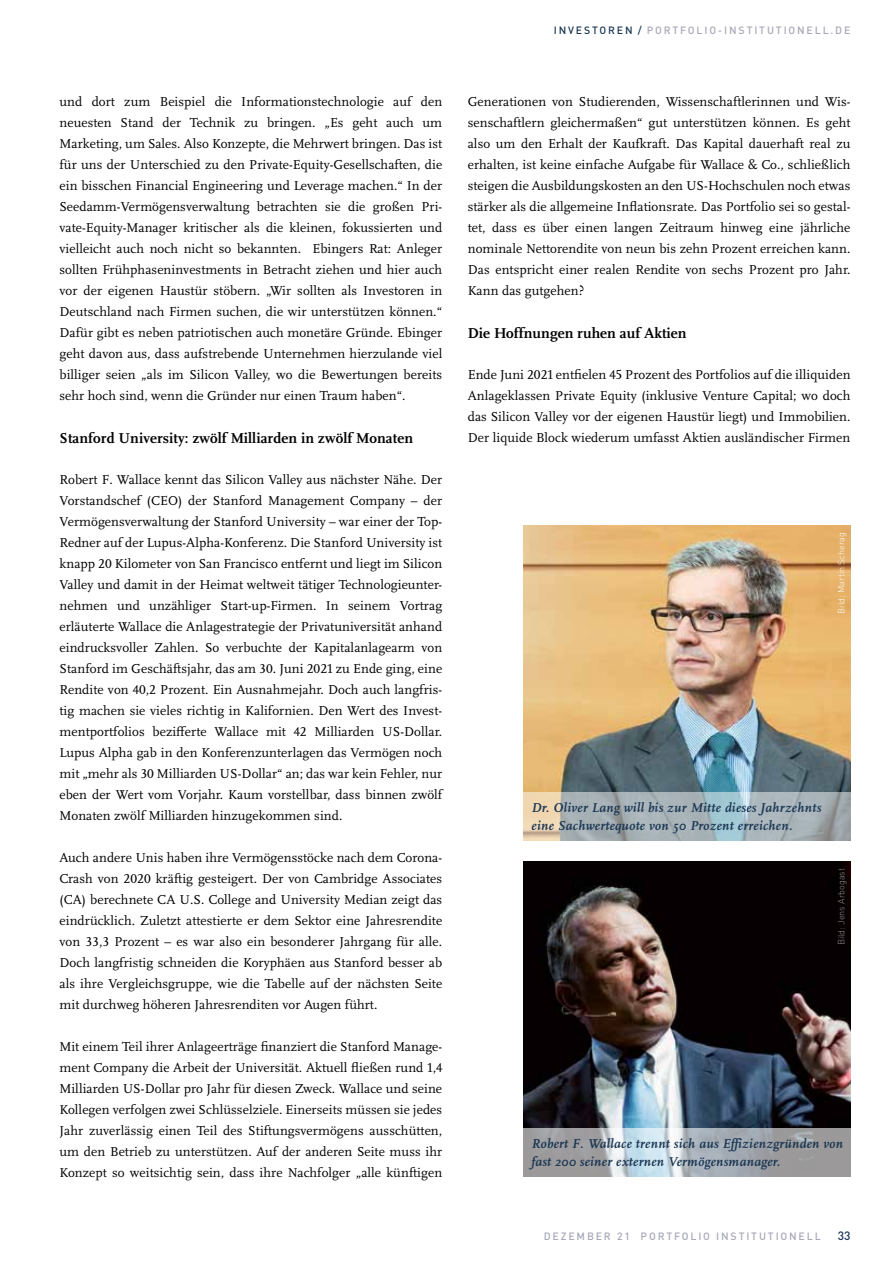
<style>
.page{position:relative;width:893px;height:1263px;background:#fff}
.page>*{position:absolute;margin:0;border:0;box-sizing:border-box;transform-origin:0 0}
.t1{font:700 15px "Scala OT";letter-spacing:.005em;color:#000}
.t2{font:13.5px/21px "Scala OT";letter-spacing:.005em;color:#000;text-align:justify}
.t3{font:italic 700 13.5px/18px "Scala OT";letter-spacing:.025em;color:#1c3854}
.t4{font:500 12px "DINOT";color:#1c3854}
.t5{font:500 10.5px "DINOT";letter-spacing:.175em;color:#a8a8b8}
.t6{font:300 9px "DINOT";color:#fff}
.t7{font:300 9px "DINOT";color:#949290}
.s1{color:#1c3854}
</style>
<div class="page">
<img style="left:523px;top:862px;width:327px;height:266px">
<img style="left:523px;top:526px;width:327px;height:266px">
<svg style="left:523px;top:1128px;width:327px;height:49px;background:#abb0b4"></svg>
<svg style="left:523px;top:792px;width:327px;height:49px;background:#adb6b7"></svg>
<p class="t5" style="left:554px;top:23px;width:298px"><span class="s1">INVESTOREN /</span> PORTFOLIO-INSTITUTIONELL.DE</p>
<p class="t2" style="left:60px;top:91px;width:384px">und dort zum Beispiel die Informationstechnologie auf den neuesten Stand der Technik zu bringen. „Es geht auch um Marketing, um Sales. Also Konzepte, die Mehrwert bringen. Das ist für uns der Unterschied zu den Private-Equity-Gesellschaften, die ein bisschen Financial Engineering und Leverage machen.“ In der Seedamm-Vermögensverwaltung betrachten sie die großen Pri&shy;vate-Equity-Manager kritischer als die kleinen, fokussierten und vielleicht auch noch nicht so bekannten. Ebingers Rat: Anleger sollten Frühphaseninvestments in Betracht ziehen und hier auch vor der eigenen Haustür stöbern. „Wir sollten als Investoren in Deutschland nach Firmen suchen, die wir unterstützen können.“ Dafür gibt es neben patriotischen auch monetäre Gründe. Ebinger geht davon aus, dass aufstrebende Unternehmen hierzulande viel billiger seien „als im Silicon Valley, wo die Bewertungen bereits sehr hoch sind, wenn die Gründer nur einen Traum haben“.</p>
<p class="t1" style="left:60px;top:430px;width:355px">Stanford University: zwölf Milliarden in zwölf Monaten</p>
<p class="t2" style="left:60px;top:469px;width:384px">Robert F. Wallace kennt das Silicon Valley aus nächster Nähe. Der Vorstandschef (CEO) der Stanford Management Company – der Vermögensverwaltung der Stanford University – war einer der Top-Redner auf der Lupus-Alpha-Konferenz. Die Stanford University ist knapp 20 Kilometer von San Francisco entfernt und liegt im Silicon Valley und damit in der Heimat weltweit tätiger Technologieunter&shy;nehmen und unzähliger Start-up-Firmen. In seinem Vortrag erläuterte Wallace die Anlagestrategie der Privatuniversität anhand eindrucksvoller Zahlen. So verbuchte der Kapitalanlagearm von Stanford im Geschäftsjahr, das am 30. Juni 2021 zu Ende ging, eine Rendite von 40,2 Prozent. Ein Ausnahmejahr. Doch auch langfris&shy;tig machen sie vieles richtig in Kalifornien. Den Wert des Invest&shy;mentportfolios bezifferte Wallace mit 42 Milliarden US-Dollar.<br>Lupus Alpha gab in den Konferenzunterlagen das Vermögen noch mit „mehr als 30 Milliarden US-Dollar“ an; das war kein Fehler, nur eben der Wert vom Vorjahr. Kaum vorstellbar, dass binnen zwölf Monaten zwölf Milliarden hinzugekommen sind.</p>
<p class="t2" style="left:60px;top:847px;width:384px">Auch andere Unis haben ihre Vermögensstöcke nach dem Corona-Crash von 2020 kräftig gesteigert. Der von Cambridge Associates (CA) berechnete CA U.S. College and University Median zeigt das eindrücklich. Zuletzt attestierte er dem Sektor eine Jahresrendite von 33,3 Prozent – es war also ein besonderer Jahrgang für alle.<br>Doch langfristig schneiden die Koryphäen aus Stanford besser ab als ihre Vergleichsgruppe, wie die Tabelle auf der nächsten Seite mit durchweg höheren Jahresrenditen vor Augen führt.</p>
<p class="t2" style="left:60px;top:1036px;width:384px">Mit einem Teil ihrer Anlageerträge finanziert die Stanford Manage&shy;ment Company die Arbeit der Universität. Aktuell fließen rund 1,4<br>Milliarden US-Dollar pro Jahr für diesen Zweck. Wallace und seine Kollegen verfolgen zwei Schlüsselziele. Einerseits müssen sie jedes Jahr zuverlässig einen Teil des Stiftungsvermögens ausschütten, um den Betrieb zu unterstützen. Auf der anderen Seite muss ihr Konzept so weitsichtig sein, dass ihre Nachfolger „alle künftigen</p>
<p class="t2" style="left:468px;top:91px;width:384px">Generationen von Studierenden, Wissenschaftlerinnen und Wis&shy;senschaftlern gleichermaßen“ gut unterstützen können. Es geht also um den Erhalt der Kaufkraft. Das Kapital dauerhaft real zu erhalten, ist keine einfache Aufgabe für Wallace &amp; Co., schließlich steigen die Ausbildungskosten an den US-Hochschulen noch etwas stärker als die allgemeine Inflationsrate. Das Portfolio sei so gestal&shy;tet, dass es über einen langen Zeitraum hinweg eine jährliche nominale Nettorendite von neun bis zehn Prozent erreichen kann.<br>Das entspricht einer realen Rendite von sechs Prozent pro Jahr.<br>Kann das gutgehen?</p>
<p class="t1" style="left:468px;top:325px;width:220px">Die Hoffnungen ruhen auf Aktien</p>
<p class="t2" style="left:468px;top:364px;width:384px">Ende Juni 2021 entfielen 45 Prozent des Portfolios auf die illiquiden Anlageklassen Private Equity (inklusive Venture Capital; wo doch das Silicon Valley vor der eigenen Haustür liegt) und Immobilien.<br>Der liquide Block wiederum umfasst Aktien ausländischer Firmen</p>
<p class="t6" style="left:835px;top:614px;width:83px;rotate:-90deg">Bild: Martin Scherag</p>
<p class="t3" style="left:531px;top:798px;width:291px">Dr. Oliver Lang will bis zur Mitte dieses Jahrzehnts eine Sachwertequote von 50 Prozent erreichen.</p>
<p class="t7" style="left:835px;top:945px;width:79px;rotate:-90deg">Bild: Jens Arbogast</p>
<p class="t3" style="left:531px;top:1134px;width:313px">Robert F. Wallace trennt sich aus Effizienzgründen von fast 200 seiner externen Vermögensmanager.</p>
<p class="t5" style="left:544px;top:1229px;width:278px">DEZEMBER 21 PORTFOLIO INSTITUTIONELL</p>
<p class="t4" style="left:838px;top:1227px;width:14px">33</p>
</div>
